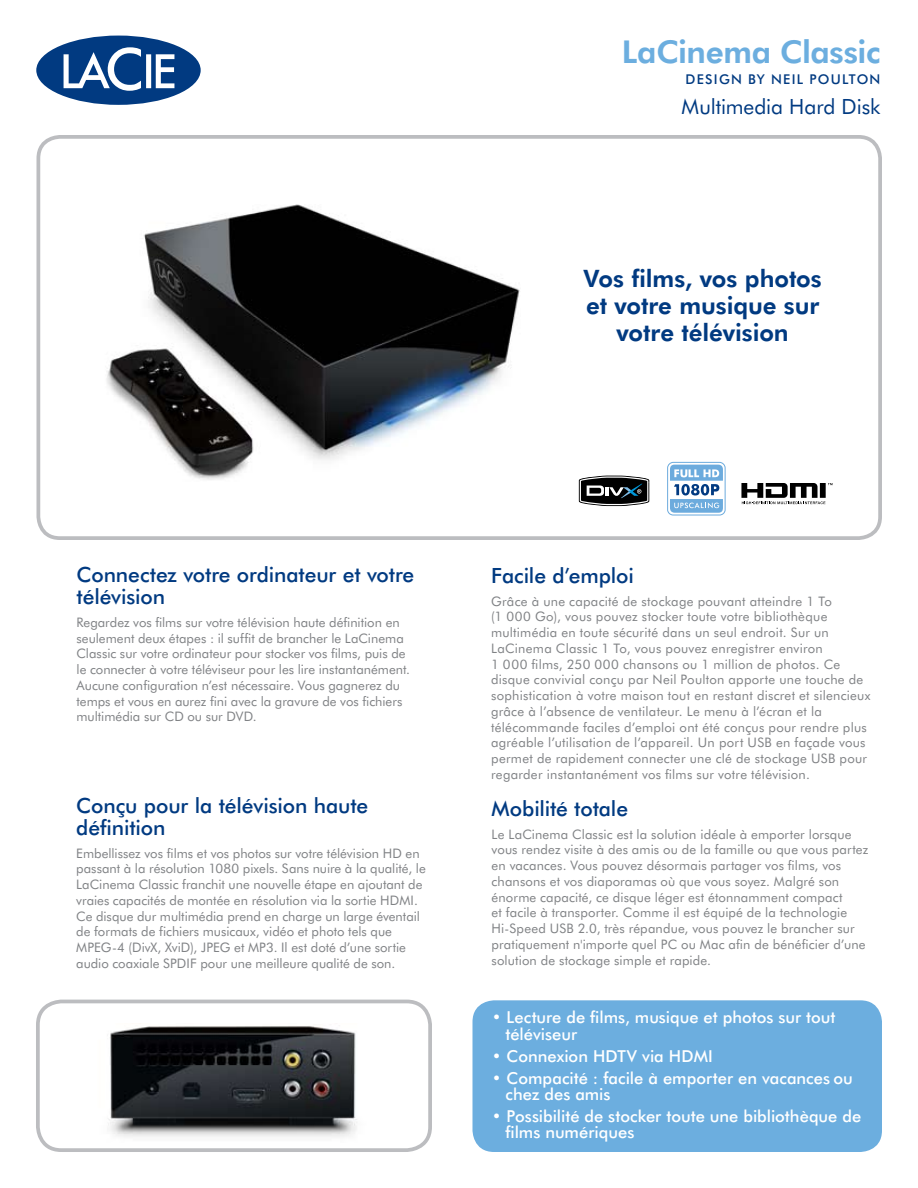
<style>
.page{position:relative;width:918px;height:1188px;background:#fff}
.page>*{position:absolute;margin:0;border:0;box-sizing:border-box;transform-origin:0 0}
.t1{font:800 31.5px "Futura BT";letter-spacing:-.01em;color:#6caedf}
.t2{font:800 24px/27px "Futura BT";letter-spacing:-.005em;color:#013a81;text-align:center}
.t3{font:500 21px/22.5px "Futura BT";letter-spacing:-.005em;color:#013a81}
.t4{font:21px "Futura BT";letter-spacing:-.005em;color:#013a81}
.t5{font:500 16.5px/16.5px "Futura BT";color:#fff}
.t6{font:500 13.5px "Futura BT";letter-spacing:.095em;color:#013a81}
.t7{font:13.2px/15.8px "Futura BT";letter-spacing:.01em;color:#808285}
</style>
<div class="page">
<svg style="left:36px;top:36px;width:165px;height:69px"></svg>
<div style="left:472px;top:1000px;width:410px;height:152px;background:#6caedf;border-radius:22px"></div>
<div style="left:37px;top:135px;width:845px;height:405px;border:4px solid #bcbdc0;border-radius:22px"></div>
<div style="left:36px;top:1000px;width:396px;height:152px;border:4px solid #bcbdc0;border-radius:23px"></div>
<img style="left:106px;top:204px;width:414px;height:276px">
<svg style="left:578px;top:475px;width:72px;height:31px"></svg>
<svg style="left:741px;top:483px;width:91px;height:21px"></svg>
<div style="left:667px;top:462px;width:59px;height:53px;border:1px solid #6cabdd;border-radius:5px"></div>
<svg style="left:670px;top:465px;width:53px;height:48px"></svg>
<img style="left:108px;top:1026px;width:249px;height:111px">
<h1 class="t1" style="left:622px;top:32px;width:260px">LaCinema Classic</h1>
<p class="t6" style="left:686px;top:71px;width:196px">Design by N eil Poulton</p>
<h3 class="t4" style="left:682px;top:94px;width:200px">Multimedia Hard Disk</h3>
<h2 class="t2" style="left:584px;top:264px;width:240px">Vos films, vos photos et votre musique sur votre télévision</h2>
<h3 class="t3" style="left:77px;top:563px;width:339px">Connectez votre ordinateur et votre télévision</h3>
<p class="t7" style="left:76px;top:614px;width:335px">Regardez vos films sur votre télévision haute définition en seulement deux étapes : il suffit de brancher le LaCinema Classic sur votre ordinateur pour stocker vos films, puis de le connecter à votre téléviseur pour les lire instantanément.<br>Aucune configuration n’est nécessaire. Vous gagnerez du temps et vous en aurez fini avec la gravure de vos fichiers multimédia sur CD ou sur DVD.</p>
<h3 class="t3" style="left:76px;top:794px;width:294px">Conçu pour la télévision haute définition</h3>
<p class="t7" style="left:76px;top:845px;width:351px">Embellissez vos films et vos photos sur votre télévision HD en passant à la résolution 1080 pixels. Sans nuire à la qualité, le LaCinema Classic franchit une nouvelle étape en ajoutant de vraies capacités de montée en résolution via la sortie HDMI.<br>Ce disque dur multimédia prend en charge un large éventail de formats de fichiers musicaux, vidéo et photo tels que MPEG-4 (DivX, XviD), JPEG et MP3. Il est doté d’une sortie audio coaxiale SPDIF pour une meilleure qualité de son.</p>
<h3 class="t3" style="left:491px;top:564px;width:144px">Facile d’emploi</h3>
<p class="t7" style="left:491px;top:593px;width:381px">Grâce à une capacité de stockage pouvant atteindre 1 To<br>(1 000 Go), vous pouvez stocker toute votre bibliothèque multimédia en toute sécurité dans un seul endroit. Sur un LaCinema Classic 1 To, vous pouvez enregistrer environ<br>1 000 films, 250 000 chansons ou 1 million de photos. Ce disque convivial conçu par Neil Poulton apporte une touche de sophistication à votre maison tout en restant discret et silencieux grâce à l’absence de ventilateur. Le menu à l’écran et la télécommande faciles d’emploi ont été conçus pour rendre plus agréable l’utilisation de l’appareil. Un port USB en façade vous permet de rapidement connecter une clé de stockage USB pour regarder instantanément vos films sur votre télévision.</p>
<h3 class="t3" style="left:492px;top:797px;width:138px">Mobilité totale</h3>
<p class="t7" style="left:492px;top:826px;width:378px">Le LaCinema Classic est la solution idéale à emporter lorsque vous rendez visite à des amis ou de la famille ou que vous partez en vacances. Vous pouvez désormais partager vos films, vos chansons et vos diaporamas où que vous soyez. Malgré son énorme capacité, ce disque léger est étonnamment compact<br>et facile à transporter. Comme il est équipé de la technologie Hi-Speed USB 2.0, très répandue, vous pouvez le brancher sur pratiquement n'importe quel PC ou Mac afin de bénéficier d’une solution de stockage simple et rapide.</p>
<p class="t5" style="left:505px;top:1009px;width:332px;text-indent:-13px">• Lecture de films, musique et photos sur tout téléviseur</p>
<p class="t5" style="left:492px;top:1047px;width:223px">• Connexion HDTV via HDMI</p>
<p class="t5" style="left:505px;top:1069px;width:349px;text-indent:-13px">• Compacité : facile à emporter en vacances ou chez des amis</p>
<p class="t5" style="left:505px;top:1108px;width:357px;text-indent:-13px">• Possibilité de stocker toute une bibliothèque de films numériques</p>
</div>
